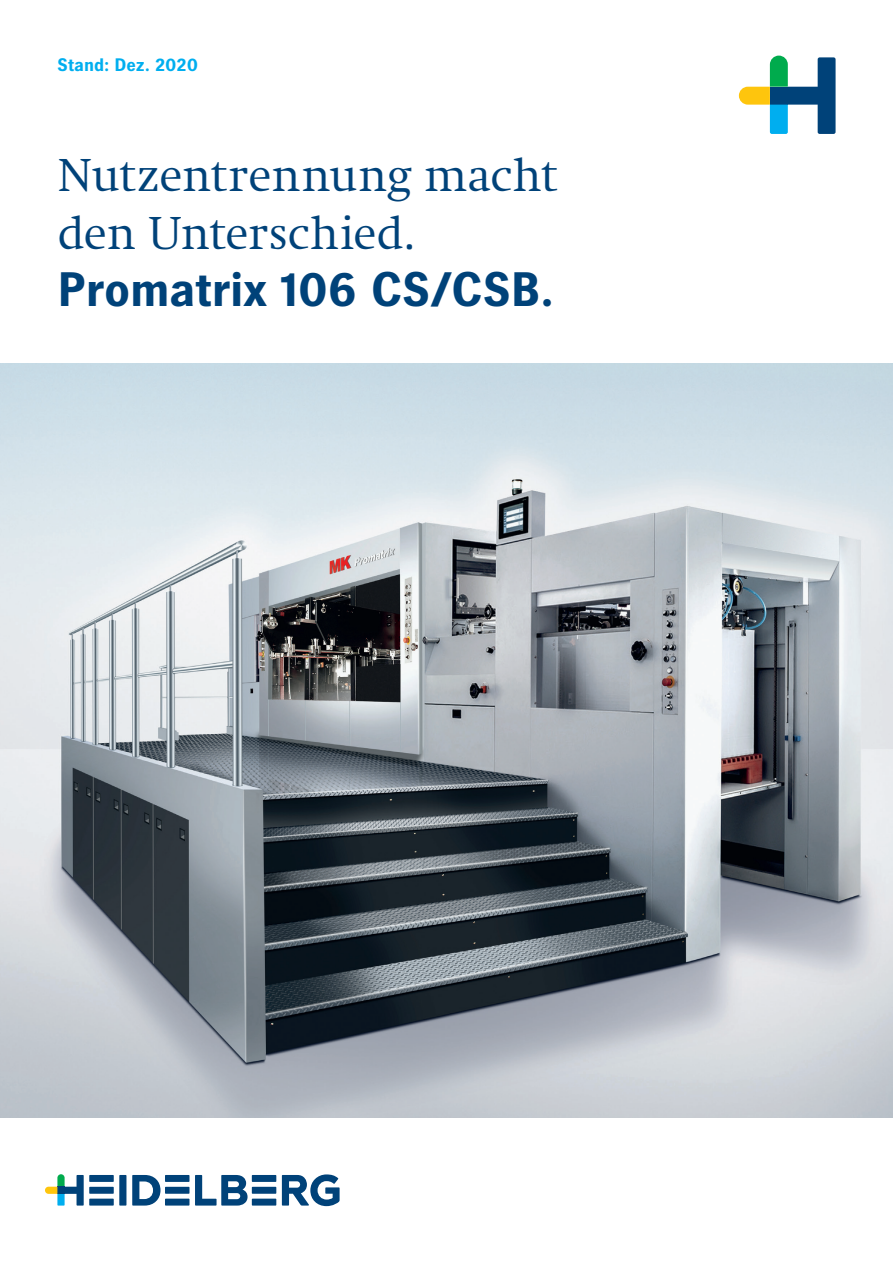
<style>
.page{position:relative;width:893px;height:1263px;background:#fff}
.page>*{position:absolute;margin:0;border:0;box-sizing:border-box;transform-origin:0 0}
.t1{font:48px/57.4px "Heidelberg Antiqua ML";letter-spacing:-.01em;color:#004279}
.t2{font:700 48px "Heidelberg Gothic Ml";letter-spacing:-.005em;color:#004279}
.t3{font:700 18px "Heidelberg Gothic Ml";color:#00aeef}
</style>
<div class="page">
<svg style="left:132px;top:1175px;width:28px;height:30px"></svg>
<div style="left:119px;top:1175px;width:7px;height:30px;background:#004279"></div>
<div style="left:89px;top:1175px;width:25px;height:7px;background:#004279"></div>
<div style="left:89px;top:1187px;width:25px;height:7px;background:#004279"></div>
<div style="left:89px;top:1198px;width:25px;height:7px;background:#004279"></div>
<div style="left:165px;top:1175px;width:24px;height:7px;background:#004279"></div>
<div style="left:165px;top:1187px;width:24px;height:7px;background:#004279"></div>
<div style="left:165px;top:1198px;width:24px;height:7px;background:#004279"></div>
<svg style="left:195px;top:1175px;width:53px;height:30px"></svg>
<div style="left:252px;top:1175px;width:24px;height:7px;background:#004279"></div>
<div style="left:252px;top:1187px;width:24px;height:7px;background:#004279"></div>
<div style="left:252px;top:1198px;width:24px;height:7px;background:#004279"></div>
<svg style="left:282px;top:1174px;width:58px;height:32px"></svg>
<svg style="left:45px;top:1174px;width:39px;height:31px"></svg>
<svg style="left:739px;top:56px;width:97px;height:78px"></svg>
<img style="left:0;top:364px;width:893px;height:753px">
<p class="t3" style="left:57px;top:55px;width:142px">Stand: Dez. 2020</p>
<p class="t1" style="left:57px;top:147px;width:502px">Nutzentrennung macht den Unterschied.</p>
<p class="t2" style="left:57px;top:263px;width:498px">Promatrix 106 CS/CSB.</p>
</div>
